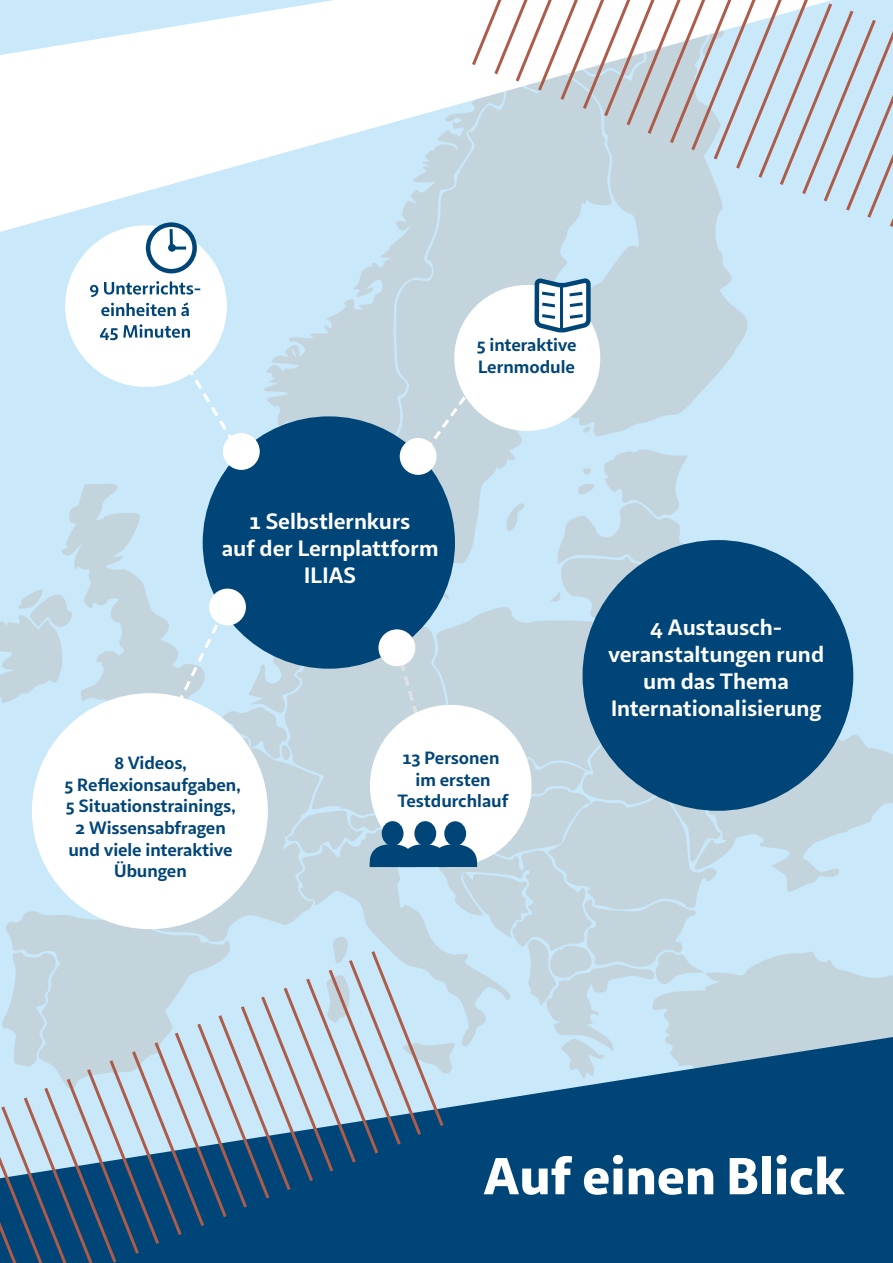
<style>
.page{position:relative;width:893px;height:1263px;background:#fff}
.page>*{position:absolute;margin:0;border:0;box-sizing:border-box;transform-origin:0 0}
.t1{font:900 52.5px "Sana Sans";color:#fff}
.t2{font:700 22.5px/27px "Sana Sans";letter-spacing:-.005em;color:#fff;text-align:center}
.t3{font:700 18px/21.6px "Sana Sans";letter-spacing:-.005em;color:#004577;text-align:center}
</style>
<div class="page">
<img style="left:211px;top:263px;width:682px;height:774px">
<img style="left:158px;top:387px;width:53px;height:561px">
<img style="left:65px;top:232px;width:162px;height:155px">
<img style="left:90px;top:281px;width:110px;height:16px">
<img style="left:101px;top:302px;width:89px;height:14px">
<img style="left:100px;top:324px;width:90px;height:16px">
<div style="left:187px;top:366px;width:56px;height:91px;background:#c9e9fb"></div>
<img style="left:395px;top:646px;width:31px;height:81px">
<svg style="left:0;top:0;width:833px;height:232px"></svg>
<svg style="left:167px;top:607px;width:61px;height:115px;background:#c9e5f4"></svg>
<div style="left:32px;top:693px;width:236px;height:236px;background:#fff;border-radius:50%"></div>
<div style="left:583px;top:540px;width:270px;height:271px;background:#004577;border-radius:50%"></div>
<div style="left:203px;top:416px;width:252px;height:253px;background:#004577;border-radius:50%"></div>
<div style="left:223px;top:433px;width:37px;height:37px;background:#fff;border-radius:50%"></div>
<div style="left:378px;top:629px;width:37px;height:37px;background:#fff;border-radius:50%"></div>
<div style="left:209px;top:589px;width:37px;height:36px;background:#fff;border-radius:50%"></div>
<div style="left:370px;top:705px;width:161px;height:161px;background:#fff;border-radius:50%"></div>
<div style="left:454px;top:285px;width:146px;height:146px;background:#fff;border-radius:50%"></div>
<svg style="left:422px;top:382px;width:55px;height:72px;background:#cad8e0"></svg>
<div style="left:400px;top:438px;width:37px;height:37px;background:#fff;border-radius:50%"></div>
<svg style="left:148px;top:225px;width:47px;height:46px"></svg>
<div style="left:146px;top:222px;width:51px;height:51px;border:4px solid #004577;border-radius:50%"></div>
<svg style="left:168px;top:226px;width:21px;height:25px"></svg>
<svg style="left:532px;top:275px;width:61px;height:762px;background:#c6dae6"></svg>
<hr style="left:560px;top:285px;width:3px;height:46px;background:#004577">
<svg style="left:537px;top:280px;width:51px;height:50px"></svg>
<div style="left:384px;top:823px;width:17px;height:20px;background:#004577;border-radius:50%"></div>
<div style="left:382px;top:821px;width:21px;height:25px;border:4px solid #004577;border-radius:50%"></div>
<div style="left:447px;top:823px;width:17px;height:21px;background:#004577;border-radius:50%"></div>
<div style="left:444px;top:821px;width:22px;height:25px;border:4px solid #004577;border-radius:50%"></div>
<svg style="left:368px;top:845px;width:111px;height:23px;background:#205d88"></svg>
<div style="left:417px;top:823px;width:17px;height:20px;background:#004577;border-radius:50%"></div>
<div style="left:414px;top:821px;width:22px;height:25px;border:4px solid #004577;border-radius:50%"></div>
<div style="left:401px;top:863px;width:47px;height:4px;border:2px solid #004577"></div>
<svg style="left:446px;top:1037px;width:447px;height:226px;background:#1f5d8a"></svg>
<svg style="left:0;top:948px;width:446px;height:315px;background:#7fa1ba"></svg>
<svg style="left:469px;top:0;width:424px;height:230px"></svg>
<p class="t3" style="left:476px;top:334px;width:102px;text-align:left">5 interaktive<br>Lernmodule</p>
<p class="t2" style="left:222px;top:507px;width:218px">1 Selbstlernkurs<br>auf der Lernplattform<br>ILIAS</p>
<p class="t3" style="left:64px;top:752px;width:178px">8 Videos,<br>5 Reflexionsaufgaben,<br>5 Situationstrainings,<br>2 Wissensabfragen und viele interaktive<br>Übungen</p>
<p class="t3" style="left:397px;top:747px;width:113px">13 Personen im ersten<br>Testdurchlauf</p>
<p class="t2" style="left:608px;top:613px;width:217px">4 Austausch&shy;veranstaltungen rund um das Thema<br>Internationalisierung</p>
<h1 class="t1" style="left:483px;top:1141px;width:363px">Auf einen Blick</h1>
</div>
